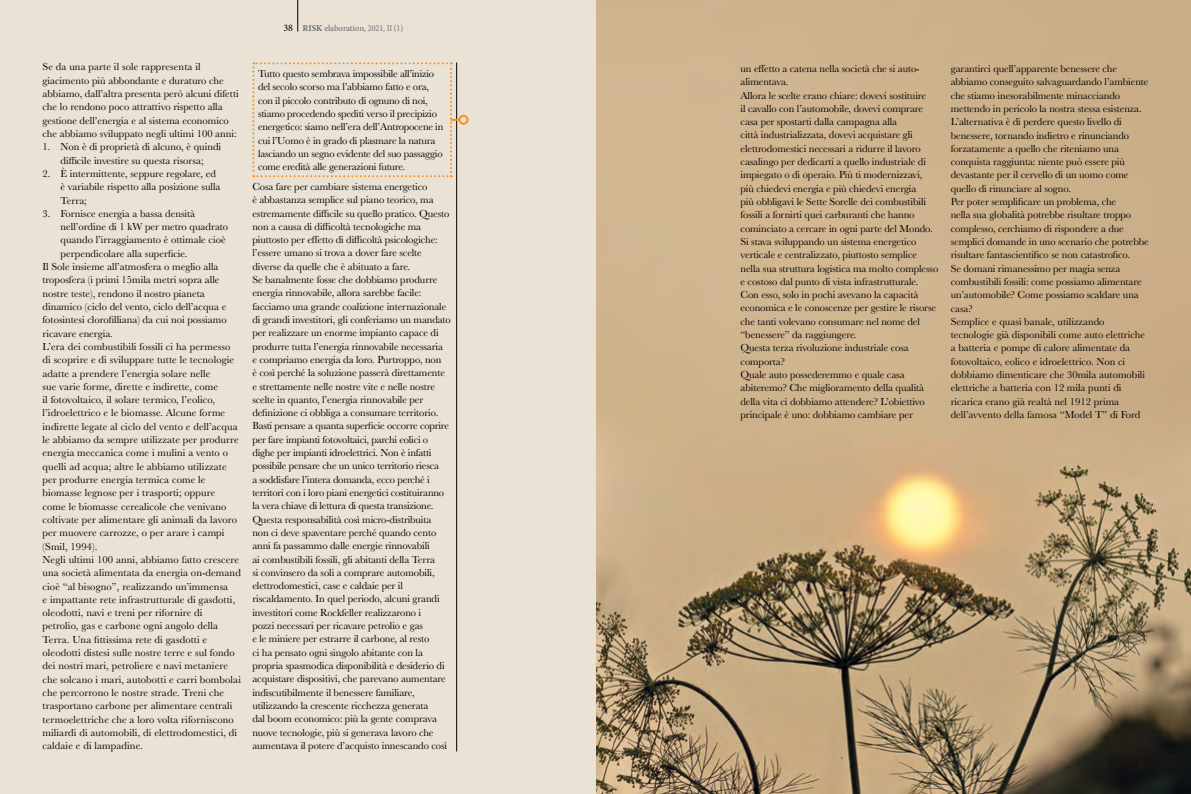
<style>
.page{position:relative;width:1191px;height:794px;background:#fff}
.page>*{position:absolute;margin:0;border:0;box-sizing:border-box;transform-origin:0 0}
.t1{font:10.6px/13.3px "Baskerville";letter-spacing:-.01em;color:#000}
.t2{font:10.6px "Baskerville";letter-spacing:.01em;color:#000}
.t3{font:9px "Minion Pro";letter-spacing:-.01em;color:#6d6e71}
.s1{font-size:10px;color:#000}
.s2{font-weight:700}
</style>
<div class="page">
<img style="left:595px;top:0;width:596px;height:794px">
<div style="left:0;top:0;width:595px;height:794px;background:#e9e2d5"></div>
<hr style="left:456px;top:62px;width:1px;height:689px;background:#000">
<hr style="left:297px;top:0;width:1px;height:31px;background:#000">
<svg style="left:252px;top:62px;width:206px;height:115px"></svg>
<div style="left:458px;top:115px;width:10px;height:10px;border:2px solid #f79022;border-radius:50%"></div>
<p class="t3" style="left:283px;top:22px;width:121px"><span class="s1">38</span> <span class="s2">RISK</span> elaboration, 2021, II (1)</p>
<p class="t1" style="left:43px;top:61px;width:198px">Se da una parte il sole rappresenta il giacimento più abbondante e duraturo che abbiamo, dall’altra presenta però alcuni difetti che lo rendono poco attrattivo rispetto alla gestione dell’energia e al sistema economico che abbiamo sviluppato negli ultimi 100 anni:</p>
<p class="t1" style="left:43px;top:140px;width:180px;text-align:center">1. Non è di proprietà di alcuno, è quindi difficile investire su questa risorsa;</p>
<p class="t1" style="left:61px;top:167px;width:162px;text-indent:-18px">2. È intermittente, seppure regolare, ed è variabile rispetto alla posizione sulla<br>Terra;</p>
<p class="t1" style="left:43px;top:207px;width:154px">3. Fornisce energia a bassa densità</p>
<p class="t1" style="left:61px;top:220px;width:169px">nell’ordine di 1 kW per metro quadrato</p>
<p class="t1" style="left:61px;top:233px;width:167px">quando l’irraggiamento è ottimale cioè</p>
<p class="t1" style="left:61px;top:247px;width:128px">perpendicolare alla superficie.</p>
<p class="t1" style="left:43px;top:260px;width:178px">Il Sole insieme all’atmosfera o meglio alla</p>
<p class="t1" style="left:43px;top:273px;width:178px">troposfera (i primi 15mila metri sopra alle</p>
<p class="t1" style="left:43px;top:287px;width:164px">nostre teste), rendono il nostro pianeta</p>
<p class="t1" style="left:43px;top:300px;width:185px">dinamico (ciclo del vento, ciclo dell’acqua e</p>
<p class="t1" style="left:43px;top:313px;width:186px">fotosintesi clorofilliana) da cui noi possiamo</p>
<p class="t1" style="left:43px;top:327px;width:72px">ricavare energia.</p>
<p class="t2" style="left:43px;top:340px;width:189px">L’era dei combustibili fossili ci ha permesso</p>
<p class="t2" style="left:43px;top:353px;width:193px">di scoprire e di sviluppare tutte le tecnologie</p>
<p class="t2" style="left:43px;top:366px;width:169px">adatte a prendere l’energia solare nelle</p>
<p class="t2" style="left:43px;top:380px;width:177px">sue varie forme, dirette e indirette, come</p>
<p class="t2" style="left:43px;top:393px;width:174px">il fotovoltaico, il solare termico, l’eolico,</p>
<p class="t2" style="left:43px;top:406px;width:184px">l’idroelettrico e le biomasse. Alcune forme</p>
<p class="t2" style="left:43px;top:419px;width:197px">indirette legate al ciclo del vento e dell’acqua</p>
<p class="t2" style="left:43px;top:433px;width:198px">le abbiamo da sempre utilizzate per produrre</p>
<p class="t2" style="left:43px;top:446px;width:187px">energia meccanica come i mulini a vento o</p>
<p class="t2" style="left:43px;top:459px;width:186px">quelli ad acqua; altre le abbiamo utilizzate</p>
<p class="t2" style="left:43px;top:473px;width:164px">per produrre energia termica come le</p>
<p class="t2" style="left:43px;top:486px;width:174px">biomasse legnose per i trasporti; oppure</p>
<p class="t2" style="left:43px;top:499px;width:185px">come le biomasse cerealicole che venivano</p>
<p class="t2" style="left:43px;top:513px;width:196px">coltivate per alimentare gli animali da lavoro</p>
<p class="t2" style="left:43px;top:526px;width:183px">per muovere carrozze, o per arare i campi</p>
<p class="t2" style="left:43px;top:539px;width:56px">(Smil, 1994).</p>
<p class="t2" style="left:43px;top:552px;width:198px">Negli ultimi 100 anni, abbiamo fatto crescere</p>
<p class="t2" style="left:43px;top:566px;width:200px">una società alimentata da energia on-demand</p>
<p class="t2" style="left:43px;top:579px;width:187px">cioè “al bisogno”, realizzando un’immensa</p>
<p class="t2" style="left:43px;top:592px;width:194px">e impattante rete infrastrutturale di gasdotti,</p>
<p class="t2" style="left:43px;top:606px;width:161px">oleodotti, navi e treni per rifornire di</p>
<p class="t2" style="left:43px;top:619px;width:177px">petrolio, gas e carbone ogni angolo della</p>
<p class="t2" style="left:43px;top:632px;width:166px">Terra. Una fittissima rete di gasdotti e</p>
<p class="t2" style="left:43px;top:646px;width:194px">oleodotti distesi sulle nostre terre e sul fondo</p>
<p class="t2" style="left:43px;top:659px;width:187px">dei nostri mari, petroliere e navi metaniere</p>
<p class="t2" style="left:43px;top:672px;width:200px">che solcano i mari, autobotti e carri bombolai</p>
<p class="t2" style="left:43px;top:686px;width:183px">che percorrono le nostre strade. Treni che</p>
<p class="t2" style="left:43px;top:699px;width:191px">trasportano carbone per alimentare centrali</p>
<p class="t2" style="left:43px;top:712px;width:193px">termoelettriche che a loro volta riforniscono</p>
<p class="t2" style="left:43px;top:725px;width:196px">miliardi di automobili, di elettrodomestici, di</p>
<p class="t2" style="left:43px;top:739px;width:102px">caldaie e di lampadine.</p>
<p class="t1" style="left:258px;top:67px;width:187px">Tutto questo sembrava impossibile all’inizio del secolo scorso ma l’abbiamo fatto e ora, con il piccolo contributo di ognuno di noi, stiamo procedendo spediti verso il precipizio energetico: siamo nell’era dell’Antropocene in cui l’Uomo è in grado di plasmare la natura lasciando un segno evidente del suo passaggio come eredità alle generazioni future.</p>
<p class="t1" style="left:252px;top:180px;width:200px">Cosa fare per cambiare sistema energetico<br>è abbastanza semplice sul piano teorico, ma estremamente difficile su quello pratico. Questo non a causa di difficoltà tecnologiche ma piuttosto per effetto di difficoltà psicologiche: l’essere umano si trova a dover fare scelte diverse da quelle che è abituato a fare.<br>Se banalmente fosse che dobbiamo produrre energia rinnovabile, allora sarebbe facile: facciamo una grande coalizione internazionale di grandi investitori, gli conferiamo un mandato per realizzare un enorme impianto capace di produrre tutta l’energia rinnovabile necessaria<br>e compriamo energia da loro. Purtroppo, non<br>è così perché la soluzione passerà direttamente e strettamente nelle nostre vite e nelle nostre scelte in quanto, l’energia rinnovabile per definizione ci obbliga a consumare territorio.<br>Basti pensare a quanta superficie occorre coprire per fare impianti fotovoltaici, parchi eolici o dighe per impianti idroelettrici. Non è infatti possibile pensare che un unico territorio riesca<br>a soddisfare l’intera domanda, ecco perché i territori con i loro piani energetici costituiranno la vera chiave di lettura di questa transizione.<br>Questa responsabilità così micro-distribuita<br>non ci deve spaventare perché quando cento anni fa passammo dalle energie rinnovabili<br>ai combustibili fossili, gli abitanti della Terra<br>si convinsero da soli a comprare automobili, elettrodomestici, case e caldaie per il riscaldamento. In quel periodo, alcuni grandi investitori come Rockfeller realizzarono i<br>pozzi necessari per ricavare petrolio e gas<br>e le miniere per estrarre il carbone, al resto<br>ci ha pensato ogni singolo abitante con la propria spasmodica disponibilità e desiderio di acquistare dispositivi, che parevano aumentare indiscutibilmente il benessere familiare, utilizzando la crescente ricchezza generata<br>dal boom economico: più la gente comprava nuove tecnologie, più si generava lavoro che aumentava il potere d’acquisto innescando così</p>
<p class="t1" style="left:740px;top:62px;width:199px">un effetto a catena nella società che si auto&shy;alimentava.<br>Allora le scelte erano chiare: dovevi sostituire<br>il cavallo con l’automobile, dovevi comprare casa per spostarti dalla campagna alla<br>città industrializzata, dovevi acquistare gli elettrodomestici necessari a ridurre il lavoro casalingo per dedicarti a quello industriale di impiegato o di operaio. Più ti modernizzavi, più chiedevi energia e più chiedevi energia<br>più obbligavi le Sette Sorelle dei combustibili fossili a fornirti quei carburanti che hanno cominciato a cercare in ogni parte del Mondo.<br>Si stava sviluppando un sistema energetico verticale e centralizzato, piuttosto semplice nella sua struttura logistica ma molto complesso e costoso dal punto di vista infrastrutturale.<br>Con esso, solo in pochi avevano la capacità economica e le conoscenze per gestire le risorse che tanti volevano consumare nel nome del “benessere” da raggiungere.<br>Questa terza rivoluzione industriale cosa comporta?<br>Quale auto possederemmo e quale casa abiteremo? Che miglioramento della qualità della vita ci dobbiamo attendere? L’obiettivo principale è uno: dobbiamo cambiare per</p>
<p class="t1" style="left:950px;top:62px;width:200px">garantirci quell’apparente benessere che abbiamo conseguito salvaguardando l’ambiente che stiamo inesorabilmente minacciando mettendo in pericolo la nostra stessa esistenza.<br>L’alternativa è di perdere questo livello di benessere, tornando indietro e rinunciando forzatamente a quello che riteniamo una conquista raggiunta: niente può essere più devastante per il cervello di un uomo come quello di rinunciare al sogno.<br>Per poter semplificare un problema, che<br>nella sua globalità potrebbe risultare troppo complesso, cerchiamo di rispondere a due semplici domande in uno scenario che potrebbe risultare fantascientifico se non catastrofico.<br>Se domani rimanessimo per magia senza combustibili fossili: come possiamo alimentare un’automobile? Come possiamo scaldare una casa?<br>Semplice e quasi banale, utilizzando tecnologie già disponibili come auto elettriche a batteria e pompe di calore alimentate da fotovoltaico, eolico e idroelettrico. Non ci dobbiamo dimenticare che 30mila automobili elettriche a batteria con 12 mila punti di ricarica erano già realtà nel 1912 prima dell’avvento della famosa “Model T” di Ford</p>
</div>
